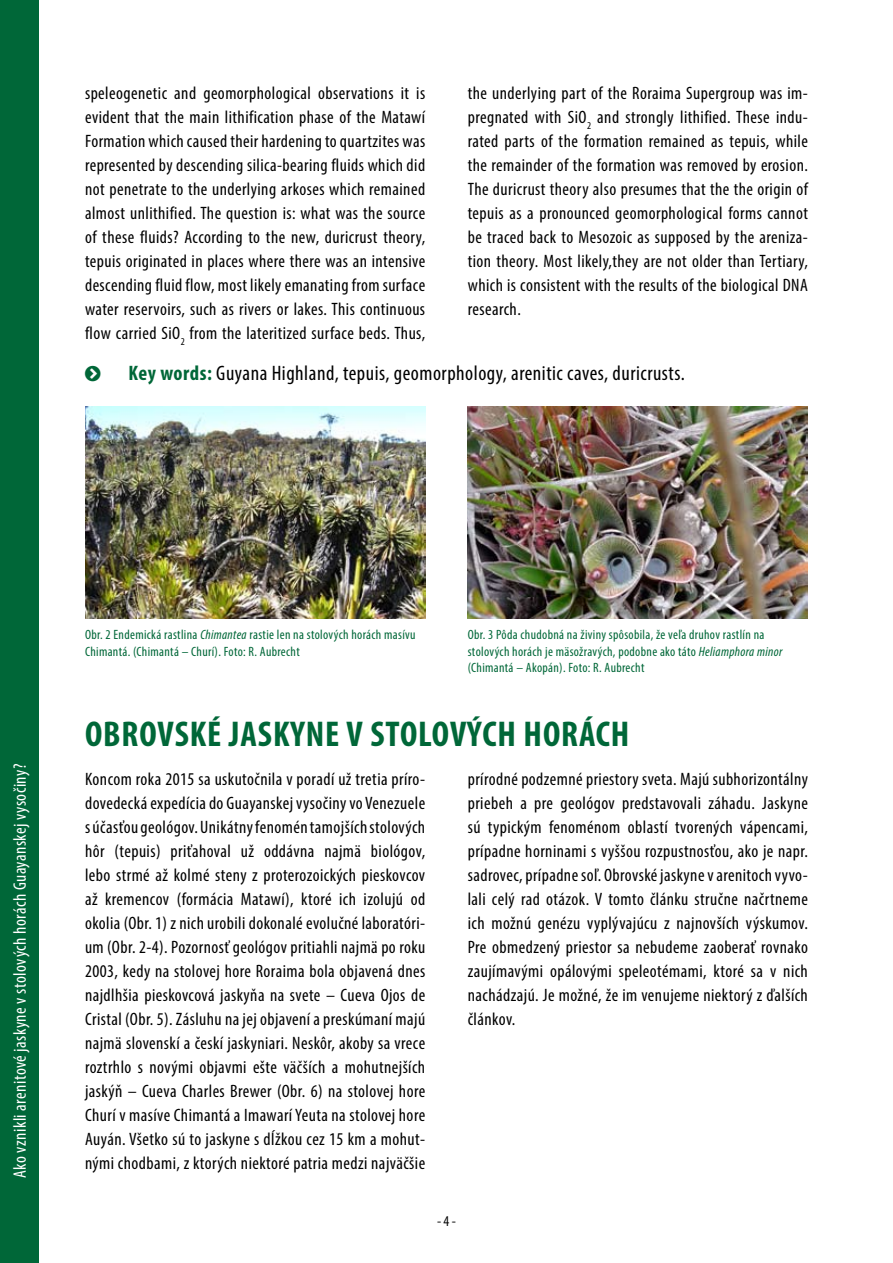
<style>
.page{position:relative;width:893px;height:1263px;background:#fff}
.page>*{position:absolute;margin:0;border:0;box-sizing:border-box;transform-origin:0 0}
.t1{font:700 condensed 36px "Myriad Pro";letter-spacing:.025em;color:#006738}
.t2{font:condensed 21px "Myriad Pro";letter-spacing:.025em;color:#000}
.t3{font:condensed 18px/24px "Myriad Pro";letter-spacing:.025em;color:#000;text-align:justify}
.t4{font:condensed 18px "Myriad Pro";letter-spacing:.025em;color:#fff}
.t5{font:condensed 15px "Myriad Pro";color:#000}
.t6{font:condensed 13.5px/16.2px "Myriad Pro";letter-spacing:.025em;color:#006738}
.s1{font-weight:700;color:#006738}
.s2{font-style:italic}
</style>
<div class="page">
<div style="left:0;top:0;width:38px;height:1263px;background:#006738"></div>
<img style="left:85px;top:406px;width:340px;height:213px">
<img style="left:468px;top:407px;width:340px;height:212px">
<p class="t3" style="left:85px;top:80px;width:342px">speleogenetic and geomorphological observations it is evident that the main lithification phase of the Matawí Formation which caused their hardening to quartzites was represented by descending silica-bearing fluids which did not penetrate to the underlying arkoses which remained almost unlithified. The question is: what was the source of these fluids? According to the new, duricrust theory, tepuis originated in places where there was an intensive descending fluid flow, most likely emanating from surface water reservoirs, such as rivers or lakes. This continuous flow carried SiO<sub>2</sub> from the lateritized surface beds. Thus,</p>
<p class="t3" style="left:468px;top:80px;width:342px">the underlying part of the Roraima Supergroup was im&shy;pregnated with SiO<sub>2</sub> and strongly lithified. These indu&shy;rated parts of the formation remained as tepuis, while the remainder of the formation was removed by erosion.<br>The duricrust theory also presumes that the the origin of tepuis as a pronounced geomorphological forms cannot be traced back to Mesozoic as supposed by the areniza&shy;tion theory. Most likely,they are not older than Tertiary, which is consistent with the results of the biological DNA research.</p>
<p class="t2" style="left:129px;top:360px;width:558px"><span class="s1">Key words:</span> Guyana Highland, tepuis, geomorphology, arenitic caves, duricrusts.</p>
<p class="t4" style="left:9px;top:1178px;width:416px;rotate:-90deg">Ako vznikli arenitové jaskyne v stolových horách Guayanskej vysočiny?</p>
<p class="t6" style="left:85px;top:627px;width:332px">Obr. 2 Endemická rastlina <span class="s2">Chimantea</span> rastie len na stolových horách masívu<br>Chimantá. (Chimantá – Churí). Foto: R. Aubrecht</p>
<p class="t6" style="left:468px;top:627px;width:316px">Obr. 3 Pôda chudobná na živiny spôsobila, že veľa druhov rastlín na stolových horách je mäsožravých, podobne ako táto <span class="s2">Heliamphora minor </span>(Chimantá – Akopán). Foto: R. Aubrecht</p>
<p class="t1" style="left:85px;top:711px;width:546px">OBROVSKÉ JASKYNE V STOLOVÝCH HORÁCH</p>
<p class="t3" style="left:85px;top:767px;width:342px">Koncom roka 2015 sa uskutočnila v poradí už tretia príro&shy;dovedecká expedícia do Guayanskej vysočiny vo Venezuele súčasťou geológov. Unikátny fenomén tamojších stolových hôr (tepuis) priťahoval už oddávna najmä biológov, lebo strmé až kolmé steny z proterozoických pieskovcov až kremencov (formácia Matawí), ktoré ich izolujú od okolia (Obr. 1) z nich urobili dokonalé evolučné laboratóri&shy;um (Obr. 2-4). Pozornosť geológov pritiahli najmä po roku 2003, kedy na stolovej hore Roraima bola objavená dnes najdlhšia pieskovcová jaskyňa na svete – Cueva Ojos de Cristal (Obr. 5). Zásluhu na jej objavení a preskúmaní majú najmä slovenskí a českí jaskyniari. Neskôr, akoby sa vrece roztrhlo s novými objavmi ešte väčších a mohutnejších jaskýň – Cueva Charles Brewer (Obr. 6) na stolovej hore Churí v masíve Chimantá a Imawarí Yeuta na stolovej hore Auyán. Všetko sú to jaskyne s dĺžkou cez 15 km a mohut&shy;nými chodbami, z ktorých niektoré patria medzi najväčšie</p>
<p class="t3" style="left:468px;top:767px;width:342px">prírodné podzemné priestory sveta. Majú subhorizontálny priebeh a pre geológov predstavovali záhadu. Jaskyne sú typickým fenoménom oblastí tvorených vápencami, prípadne horninami s vyššou rozpustnosťou, ako je napr. sadrovec, prípadne soľ. Obrovské jaskyne v arenitoch vyvo&shy;lali celý rad otázok. V tomto článku stručne načrtneme ich možnú genézu vyplývajúcu z najnovších výskumov.<br>Pre obmedzený priestor sa nebudeme zaoberať rovnako zaujímavými opálovými speleotémami, ktoré sa v nich nachádzajú. Je možné, že im venujeme niektorý z ďalších článkov.</p>
<p class="t5" style="left:437px;top:1212px;width:20px">- 4 -</p>
</div>
